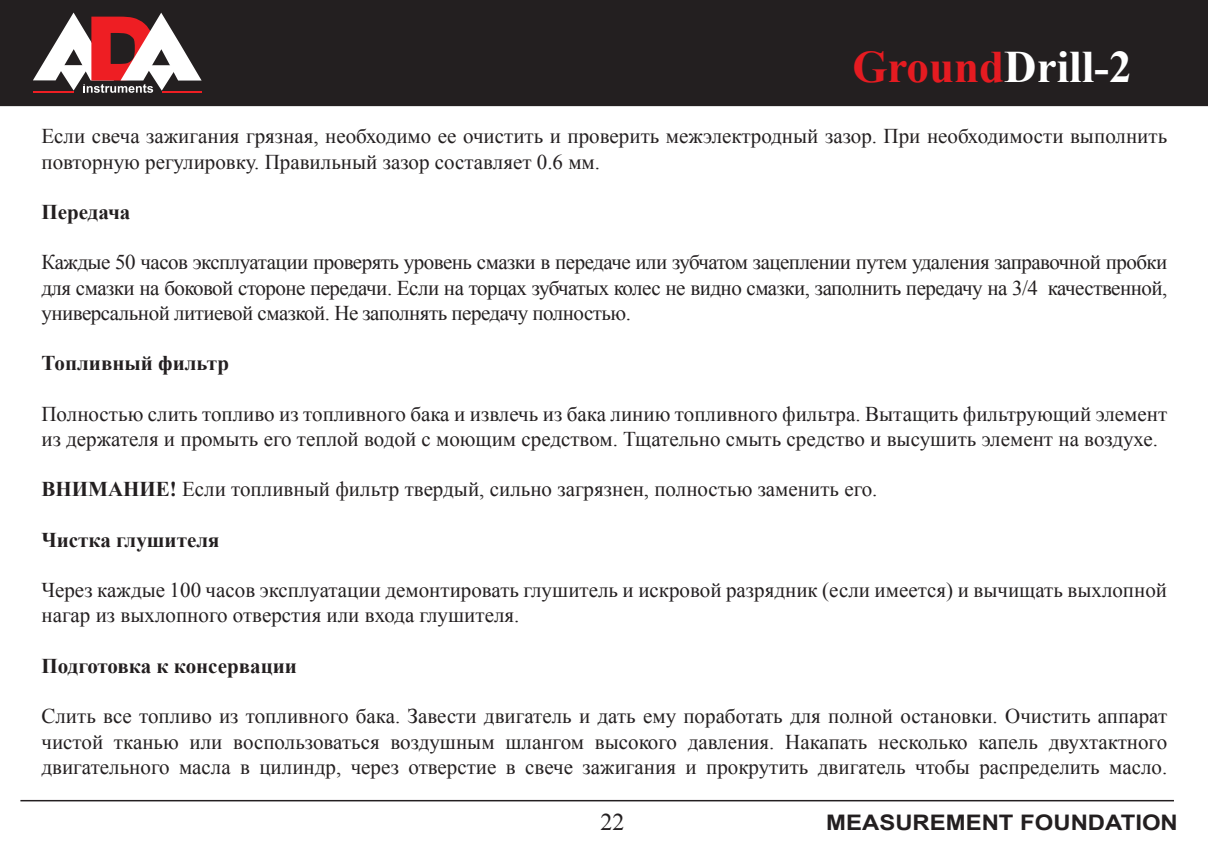
<style>
.page{position:relative;width:1208px;height:851px;background:#fff}
.page>*{position:absolute;margin:0;border:0;box-sizing:border-box;transform-origin:0 0}
.t1{font:700 45px "Times New Roman";color:#fff}
.t2{font:24px "Times New Roman";color:#231f20}
.t3{font:700 21.3px "Arial";color:#231f20;scale:1.12 1}
.t4{font:21px/25.2px "Times New Roman";color:#231f20}
.t5{font:700 21px "Times New Roman";color:#231f20}
.s1{color:#e51b21}
.s2{font-weight:700}
</style>
<div class="page">
<div style="left:0;top:0;width:1207px;height:106px;background:#231f20"></div>
<svg style="left:33px;top:13px;width:169px;height:80px"></svg>
<hr style="left:33px;top:91px;width:41px;height:1px;background:#ee1e23">
<hr style="left:162px;top:91px;width:40px;height:2px;background:#ee1e23">
<hr style="left:20px;top:799px;width:1154px;height:2px;background:#231f20">
<svg style="left:1207px;top:0;width:1px;height:106px"></svg>
<h1 class="t1" style="left:852px;top:35px;width:281px"><span class="s1">Ground</span>Drill-2</h1>
<p class="t4" style="left:41px;top:123px;width:1127px">Если свеча зажигания грязная, необходимо ее очистить и проверить межэлектродный зазор. При необходимости выполнить повторную регулировку. Правильный зазор составляет 0.6 мм.</p>
<p class="t5" style="left:41px;top:197px;width:90px">Передача</p>
<p class="t4" style="left:41px;top:249px;width:1127px;text-align:justify">Каждые 50 часов эксплуатации проверять уровень смазки в передаче или зубчатом зацеплении путем удаления заправочной пробки для смазки на боковой стороне передачи. Если на торцах зубчатых колес не видно смазки, заполнить передачу на 3/4 качественной, универсальной литиевой смазкой. Не заполнять передачу полностью.</p>
<p class="t5" style="left:41px;top:348px;width:189px">Топливный фильтр</p>
<p class="t4" style="left:41px;top:400px;width:1127px">Полностью слить топливо из топливного бака и извлечь из бака линию топливного фильтра. Вытащить фильтрующий элемент из держателя и промыть его теплой водой с моющим средством. Тщательно смыть средство и высушить элемент на воздухе.</p>
<p class="t4" style="left:41px;top:476px;width:837px"><span class="s2">ВНИМАНИЕ!</span> Если топливный фильтр твердый, сильно загрязнен, полностью заменить его.</p>
<p class="t5" style="left:41px;top:525px;width:180px">Чистка глушителя</p>
<p class="t4" style="left:41px;top:577px;width:1127px">Через каждые 100 часов эксплуатации демонтировать глушитель и искровой разрядник (если имеется) и вычищать выхлопной нагар из выхлопного отверстия или входа глушителя.</p>
<p class="t5" style="left:41px;top:651px;width:257px">Подготовка к консервации</p>
<p class="t4" style="left:41px;top:703px;width:1127px;text-align:justify">Слить все топливо из топливного бака. Завести двигатель и дать ему поработать для полной остановки. Очистить аппарат чистой тканью или воспользоваться воздушным шлангом высокого давления. Накапать несколько капель двухтактного двигательного масла в цилиндр, через отверстие в свече зажигания и прокрутить двигатель чтобы распределить масло.</p>
<p class="t2" style="left:600px;top:805px;width:25px">22</p>
<p class="t3" style="left:826px;top:808px;width:315px">MEASUREMENT FOUNDATION</p>
</div>
